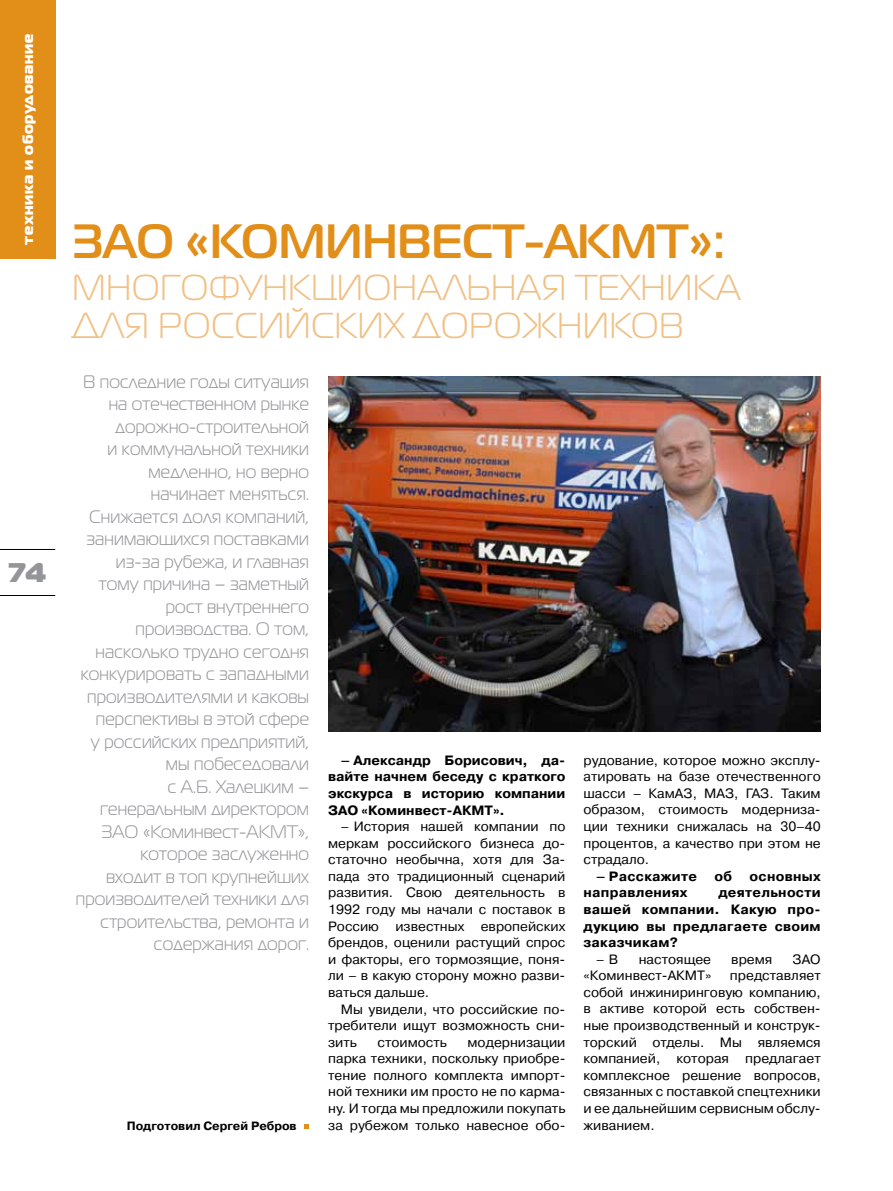
<style>
.page{position:relative;width:893px;height:1191px;background:#fff}
.page>*{position:absolute;margin:0;border:0;box-sizing:border-box;transform-origin:0 0}
.t1{font:700 48px "Magistral C";color:#e18f19}
.t2{font:36px/37.5px "Magistral C";letter-spacing:.2em;color:#f0c084}
.t3{font:27px "Magistral Black C";color:#939598}
.t4{font:18px/22.5px "Magistral C";letter-spacing:.01em;color:#939598;text-align:right}
.t5{font:15px "Magistral Black C";letter-spacing:.05em;color:#fff}
.t6{font:13.5px/16.6px "Pragmatica C";color:#000;text-align:justify}
.t7{font:700 13.5px/16.6px "Pragmatica C";letter-spacing:.02em;color:#000;text-align:justify}
.t8{font:700 12px "Pragmatica C";color:#000}
</style>
<div class="page">
<div style="left:0;top:0;width:55px;height:258px;background:#e18f19"></div>
<hr style="left:0;top:595px;width:55px;height:1px;background:#000">
<hr style="left:0;top:549px;width:55px;height:1px;background:#000">
<svg style="left:304px;top:1124px;width:5px;height:5px"></svg>
<img style="left:328px;top:377px;width:493px;height:354px">
<p class="t5" style="left:18px;top:245px;width:213px;rotate:-90deg">техника и оборудование</p>
<h3 class="t3" style="left:9px;top:555px;width:39px">74</h3>
<h1 class="t1" style="left:72px;top:213px;width:654px">ЗАО «Коминвест-АКМТ»:</h1>
<h2 class="t2" style="left:72px;top:269px;width:645px">многофункциональная техника для росс</h2>
<h2 class="t2" style="left:258px;top:306px;width:376px">ийских дорожников</h2>
<p class="t4" style="left:76px;top:370px;width:235px">В последние годы ситуация на отечественном рынке дорожно-строительной<br>и коммунальной техники медленно, но верно начинает меняться.<br>Снижается доля компаний, занимающихся поставками из-за рубежа, и главная тому причина – заметный рост внутреннего производства. О том, насколько трудно сегодня конкурировать с западными производителями и каковы перспективы в этой сфере<br>у российских предприятий, мы побеседовали<br>с А.Б. Халецким – генеральным директором<br>ЗАО «Коминвест-АКМТ», которое заслуженно<br>входит в топ крупнейших производителей техники для строительства, ремонта и содержания дорог.</p>
<p class="t8" style="left:127px;top:1119px;width:171px">Подготовил Сергей Ребров</p>
<p class="t7" style="left:328px;top:752px;width:239px;text-indent:13px">– Александр Борисович, да&shy;вайте начнем беседу с краткого экскурса в историю компании ЗАО «Коминвест-АКМТ».</p>
<p class="t6" style="left:328px;top:818px;width:239px;text-indent:13px">– История нашей компании по меркам российского бизнеса до&shy;статочно необычна, хотя для За&shy;пада это традиционный сценарий развития. Свою деятельность в 1992 году мы начали с поставок в Россию известных европейских брендов, оценили растущий спрос и факторы, его тормозящие, поня&shy;ли – в какую сторону можно разви&shy;ваться дальше.</p>
<p class="t6" style="left:328px;top:1000px;width:239px;text-indent:13px">Мы увидели, что российские по&shy;требители ищут возможность сни&shy;зить</p>
<p class="t6" style="left:328px;top:1033px;width:239px;text-indent:139px">модернизации парка техники, поскольку приобре&shy;тение полного комплекта импорт&shy;ной техники им просто не по карма&shy;ну. И тогда мы предложили покупать за рубежом только навесное обо-</p>
<p class="t6" style="left:378px;top:1033px;width:71px">стоимость</p>
<p class="t6" style="left:583px;top:752px;width:239px">рудование, которое можно эксплу&shy;атировать на базе отечественного шасси – КамАЗ, МАЗ, ГАЗ. Таким образом, стоимость модерниза&shy;ции техники снижалась на 30–40 процентов, а качество при этом не страдало.</p>
<p class="t7" style="left:596px;top:868px;width:102px">– Расскажите</p>
<p class="t7" style="left:714px;top:868px;width:19px">об</p>
<p class="t7" style="left:750px;top:868px;width:73px">основных</p>
<p class="t7" style="left:583px;top:884px;width:106px">направлениях</p>
<p class="t7" style="left:583px;top:884px;width:239px;text-indent:135px">деятельности вашей компании. Какую про&shy;дукцию вы предлагаете своим заказчикам?</p>
<p class="t6" style="left:596px;top:950px;width:24px">– В</p>
<p class="t6" style="left:639px;top:950px;width:74px">настоящее</p>
<p class="t6" style="left:731px;top:950px;width:43px">время</p>
<p class="t6" style="left:792px;top:950px;width:30px">ЗАО</p>
<p class="t6" style="left:583px;top:967px;width:129px">«Коминвест-АКМТ»</p>
<p class="t6" style="left:583px;top:967px;width:239px;text-indent:146px">представляет собой инжиниринговую компанию, в активе которой есть собствен&shy;ные производственный и конструк&shy;торский отделы. Мы являемся компанией, которая предлагает комплексное решение вопросов, связанных с поставкой спецтехники и ее дальнейшим сервисным обслу&shy;живанием.</p>
</div>
